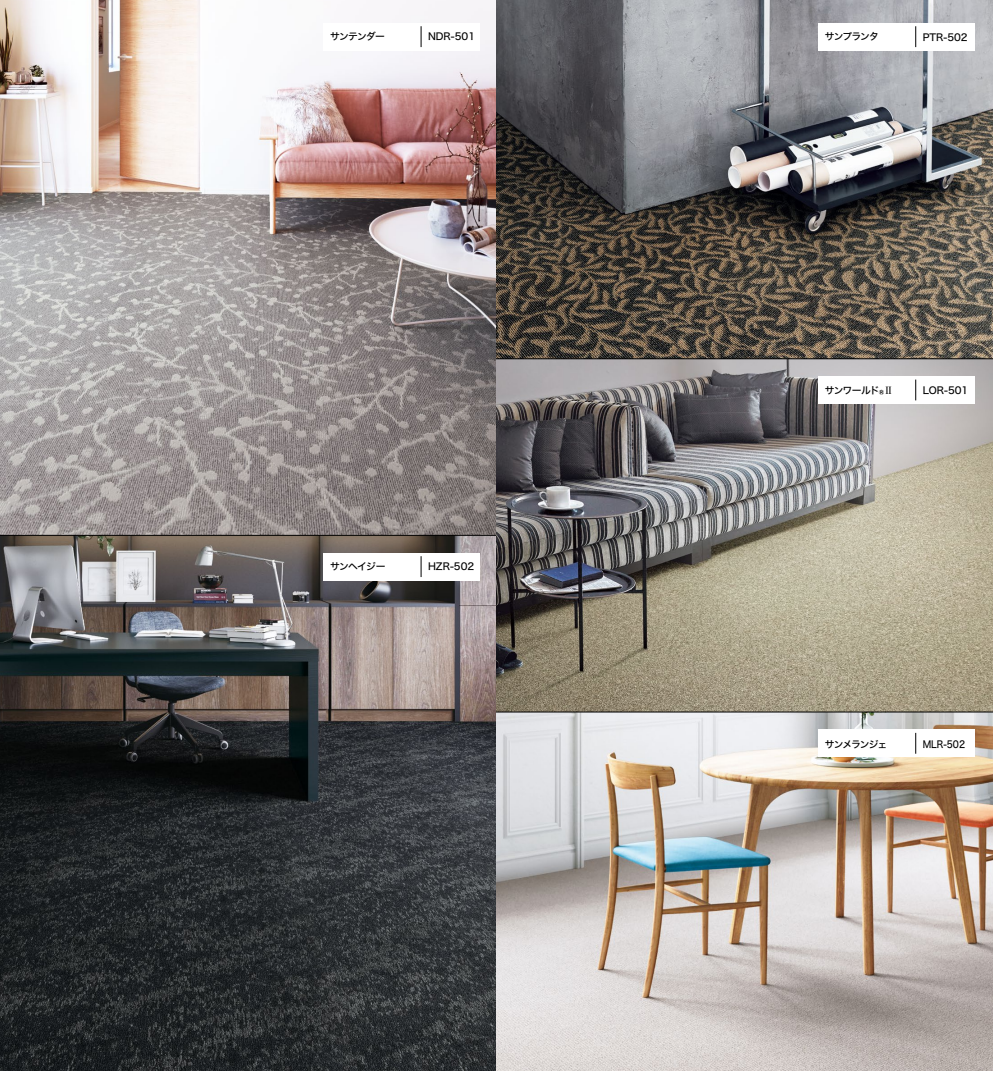
<style>
.page{position:relative;width:993px;height:1071px;background:#fff}
.page>*{position:absolute;margin:0;border:0;box-sizing:border-box;transform-origin:0 0}
.t1{font:9.75px "Hira Kaku Std N W5";letter-spacing:-.055em;color:#000}
.t2{font:9.75px "Hira Kaku Std N W5";letter-spacing:-.1em;color:#000}
.t3{font:9.75px "Hira Kaku Std N W5";letter-spacing:-.055em;color:#000;scale:.9 1}
.s1{font-family:"Hira Min Std N W5"}
</style>
<div class="page">
<img style="left:0;top:0;width:496px;height:1070px">
<hr style="left:0;top:535px;width:496px;height:1px;background:#000">
<div style="left:323px;top:23px;width:157px;height:28px;background:#fff"></div>
<svg style="left:421px;top:26px;width:1px;height:21px"></svg>
<div style="left:323px;top:552px;width:157px;height:28px;background:#fff"></div>
<svg style="left:421px;top:556px;width:1px;height:21px"></svg>
<img style="left:496px;top:0;width:496px;height:358px">
<img style="left:496px;top:359px;width:496px;height:352px">
<img style="left:496px;top:712px;width:496px;height:358px">
<hr style="left:496px;top:358px;width:496px;height:1px;background:#000">
<hr style="left:496px;top:711px;width:496px;height:1px;background:#000">
<div style="left:818px;top:376px;width:156px;height:28px;background:#fff"></div>
<svg style="left:915px;top:379px;width:1px;height:21px"></svg>
<div style="left:818px;top:729px;width:156px;height:28px;background:#fff"></div>
<svg style="left:915px;top:732px;width:1px;height:21px"></svg>
<div style="left:818px;top:23px;width:156px;height:28px;background:#fff"></div>
<svg style="left:915px;top:26px;width:1px;height:21px"></svg>
<p class="t1" style="left:330px;top:29px;width:56px">サンテンダー</p>
<p class="t1" style="left:428px;top:29px;width:49px">NDR-501</p>
<p class="t1" style="left:330px;top:559px;width:57px">サンヘイジー</p>
<p class="t1" style="left:428px;top:559px;width:48px">HZR-502</p>
<p class="t1" style="left:824px;top:29px;width:56px">サンプランタ</p>
<p class="t1" style="left:922px;top:30px;width:46px">PTR-502</p>
<p class="t1" style="left:824px;top:382px;width:70px">サンワールド®<span class="s1">Ⅱ</span></p>
<p class="t1" style="left:922px;top:382px;width:47px">LOR-501</p>
<p class="t2" style="left:824px;top:736px;width:64px">サンメランジェ</p>
<p class="t3" style="left:922px;top:736px;width:49px">MLR-502</p>
</div>
